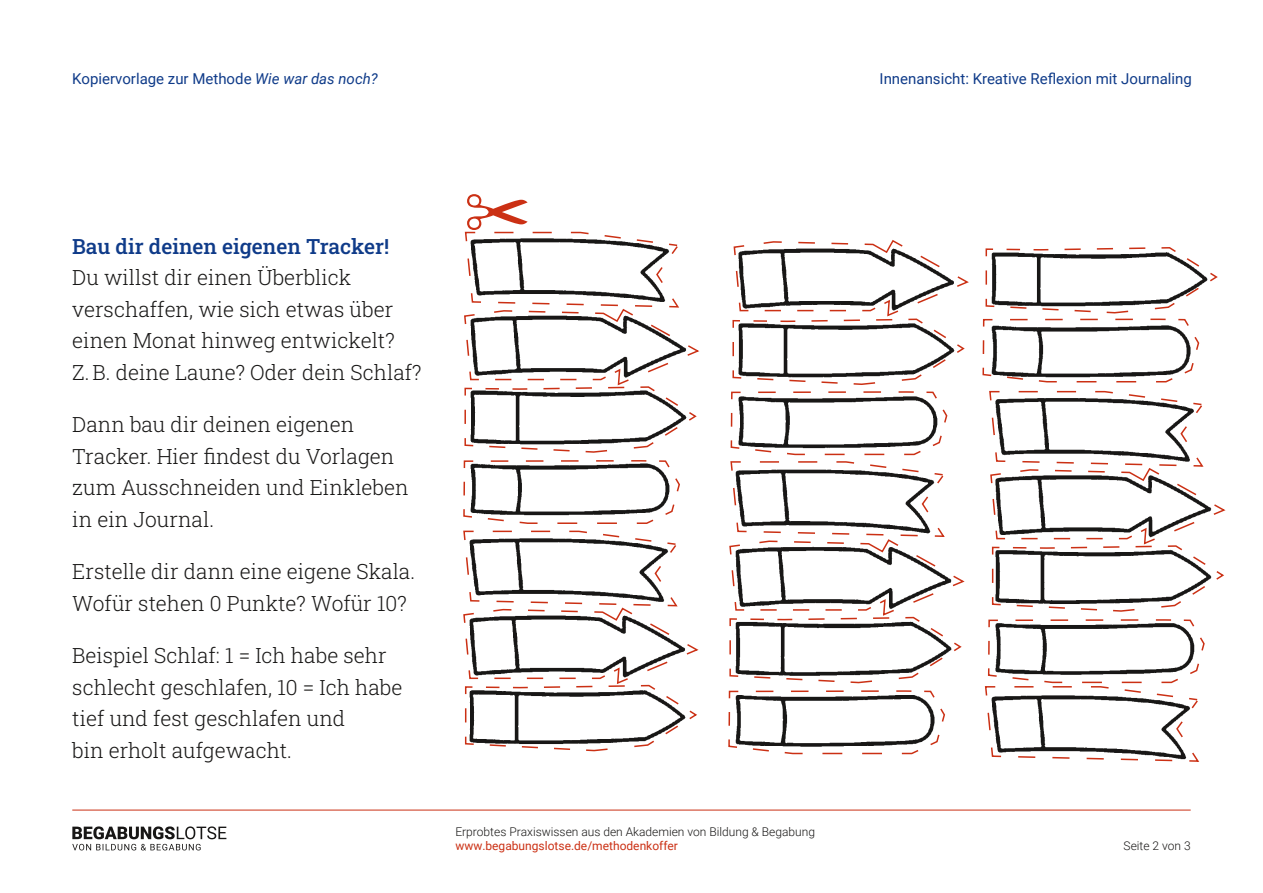
<style>
.page{position:relative;width:1263px;height:893px;background:#fff}
.page>*{position:absolute;margin:0;border:0;box-sizing:border-box;transform-origin:0 0}
.t1{font:300 21px/31.5px "Roboto Slab";color:#181716}
.t2{font:21px "Roboto Slab";color:#0f3b89}
.t3{font:15px "Roboto";color:#0f3b89}
.t4{font:300 12px "Roboto";color:#181716}
.t5{font:12px "Roboto";color:#cb3014}
.s1{font-style:italic}
</style>
<div class="page">
<svg style="left:72px;top:826px;width:154px;height:24px"></svg>
<hr style="left:72px;top:810px;width:1119px;height:1px;background:#cb3014">
<svg style="left:464px;top:194px;width:236px;height:259px"></svg>
<svg style="left:989px;top:390px;width:237px;height:222px"></svg>
<svg style="left:463px;top:460px;width:236px;height:292px"></svg>
<svg style="left:729px;top:240px;width:240px;height:444px"></svg>
<svg style="left:728px;top:690px;width:217px;height:65px"></svg>
<svg style="left:982px;top:247px;width:236px;height:136px"></svg>
<svg style="left:984px;top:619px;width:221px;height:143px"></svg>
<p class="t3" style="left:72px;top:68px;width:307px">Kopiervorlage zur Methode <span class="s1">Wie war das noch?</span></p>
<p class="t3" style="left:880px;top:68px;width:314px">Innenansicht: Kreative Reflexion mit Journaling</p>
<p class="t2" style="left:72px;top:231px;width:318px">Bau dir deinen eigenen Tracker!</p>
<p class="t1" style="left:72px;top:261px;width:351px">Du willst dir einen Überblick verschaffen, wie sich etwas über einen Monat hinweg entwickelt?<br>Z. B. deine Laune? Oder dein Schlaf?</p>
<p class="t1" style="left:72px;top:408px;width:338px">Dann bau dir deinen eigenen<br>Tracker. Hier findest du Vorlagen zum Ausschneiden und Einkleben in ein Journal.</p>
<p class="t1" style="left:72px;top:555px;width:344px">Erstelle dir dann eine eigene Skala.<br>Wofür stehen 0 Punkte? Wofür 10?</p>
<p class="t1" style="left:72px;top:639px;width:332px">Beispiel Schlaf: 1 = Ich habe sehr schlecht geschlafen, 10 = Ich habe tief und fest geschlafen und<br>bin erholt aufgewacht.</p>
<p class="t4" style="left:455px;top:823px;width:361px">Erprobtes Praxiswissen aus den Akademien von Bildung &amp; Begabung</p>
<p class="t5" style="left:455px;top:837px;width:224px">www.begabungslotse.de/methodenkoffer</p>
<p class="t4" style="left:1123px;top:838px;width:69px">Seite 2 von 3</p>
</div>
